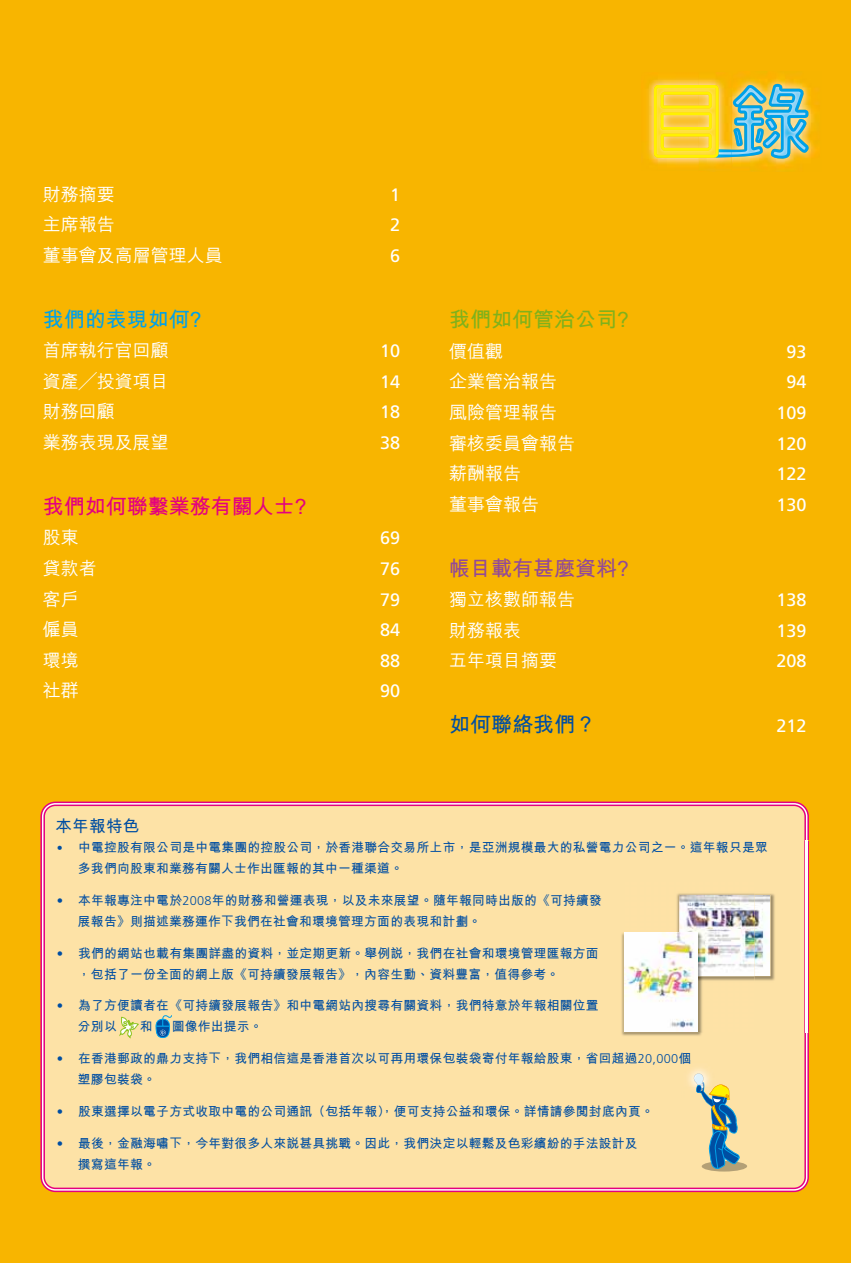
<style>
.page{position:relative;width:851px;height:1263px;background:#fff}
.page>*{position:absolute;margin:0;border:0;box-sizing:border-box;transform-origin:0 0}
.t1{font:21px "M Hei HK Bold B5 pc H";color:#e4007f}
.t2{font:21px "M Hei HK Bold B5 pc H";color:#80b11b}
.t3{font:21px "M Hei HK Bold B5 pc H";color:#924998}
.t4{font:21px "M Hei HK Bold B5 pc H";color:#00a1e9}
.t5{font:21px "M Hei HK Bold B5 pc H";color:#004ea2}
.t6{font:18px "M Hei HK Medium B5 pc H";color:#fff}
.t7{font:18px "Frutiger LT Std";color:#fff}
.t8{font:16.5px "M Hei HK Bold B5 pc H";letter-spacing:.02em;color:#004ea2}
.t9{font:12.75px/21px "M Hei HK Bold B5 pc H";letter-spacing:.02em;color:#004ea2}
.t10{font:700 6.75px "AG Book Rounded";color:#8ec320}
.s1{font-family:"Frutiger LT Std";font-weight:300;font-size:12px}
.s2{font-family:"Frutiger LT Std";font-weight:300}
</style>
<div class="page">
<div style="left:0;top:0;width:850px;height:1263px;background:#f8b500"></div>
<img style="left:647px;top:78px;width:171px;height:88px">
<img style="left:698px;top:78px;width:33px;height:92px">
<svg style="left:653px;top:83px;width:155px;height:76px;background:#9dc18e"></svg>
<img style="left:656px;top:88px;width:59px;height:67px">
<div style="left:42px;top:803px;width:765px;height:388px;background:#fde2a6"></div>
<svg style="left:155px;top:1014px;width:17px;height:24px"></svg>
<img style="left:681px;top:1088px;width:12px;height:10px">
<svg style="left:120px;top:1017px;width:19px;height:21px"></svg>
<img style="left:808px;top:841px;width:1px;height:192px">
<img style="left:623px;top:841px;width:185px;height:192px">
<img style="left:623px;top:841px;width:62px;height:12px">
<svg style="left:690px;top:841px;width:12px;height:12px"></svg>
<img style="left:704px;top:841px;width:36px;height:12px">
<img style="left:742px;top:842px;width:24px;height:10px">
<img style="left:754px;top:895px;width:16px;height:81px">
<div style="left:569px;top:880px;width:185px;height:208px;background:#fde2a6"></div>
<img style="left:569px;top:894px;width:32px;height:12px">
<img style="left:569px;top:947px;width:28px;height:12px">
<img style="left:569px;top:1000px;width:29px;height:11px">
<svg style="left:569px;top:1053px;width:3px;height:11px"></svg>
<img style="left:578px;top:1053px;width:99px;height:12px">
<img style="left:681px;top:1061px;width:35px;height:27px">
<svg style="left:679px;top:1053px;width:11px;height:11px"></svg>
<svg style="left:693px;top:1073px;width:54px;height:99px;background:#b6bc9f"></svg>
<img style="left:623px;top:880px;width:131px;height:153px">
<img style="left:624px;top:932px;width:73px;height:99px">
<h2 class="t6" style="left:43px;top:187px;width:73px">財務摘要</h2>
<h2 class="t7" style="left:390px;top:187px;width:12px">1</h2>
<h2 class="t6" style="left:43px;top:218px;width:73px">主席報告</h2>
<h2 class="t7" style="left:390px;top:217px;width:12px">2</h2>
<h2 class="t6" style="left:43px;top:248px;width:181px">董事會及高層管理人員</h2>
<h2 class="t7" style="left:390px;top:248px;width:12px">6</h2>
<h1 class="t4" style="left:43px;top:311px;width:160px">我們的表現如何?</h1>
<h2 class="t6" style="left:43px;top:344px;width:127px">首席執行官回顧</h2>
<h2 class="t7" style="left:380px;top:343px;width:22px">10</h2>
<h2 class="t6" style="left:43px;top:374px;width:127px">資產╱投資項目</h2>
<h2 class="t7" style="left:380px;top:374px;width:22px">14</h2>
<h2 class="t6" style="left:43px;top:405px;width:73px">財務回顧</h2>
<h2 class="t7" style="left:380px;top:405px;width:22px">18</h2>
<h2 class="t6" style="left:43px;top:436px;width:127px">業務表現及展望</h2>
<h2 class="t7" style="left:380px;top:435px;width:22px">38</h2>
<h1 class="t1" style="left:43px;top:498px;width:265px">我們如何聯繫業務有關人士?</h1>
<h2 class="t6" style="left:43px;top:531px;width:37px">股東</h2>
<h2 class="t7" style="left:380px;top:531px;width:22px">69</h2>
<h2 class="t6" style="left:43px;top:562px;width:55px">貸款者</h2>
<h2 class="t7" style="left:380px;top:561px;width:22px">76</h2>
<h2 class="t6" style="left:43px;top:592px;width:37px">客戶</h2>
<h2 class="t7" style="left:380px;top:592px;width:22px">79</h2>
<h2 class="t6" style="left:43px;top:623px;width:37px">僱員</h2>
<h2 class="t7" style="left:380px;top:622px;width:22px">84</h2>
<h2 class="t6" style="left:43px;top:653px;width:37px">環境</h2>
<h2 class="t7" style="left:380px;top:653px;width:22px">88</h2>
<h2 class="t6" style="left:43px;top:684px;width:37px">社群</h2>
<h2 class="t7" style="left:380px;top:684px;width:22px">90</h2>
<p class="t8" style="left:55px;top:820px;width:85px">本年報特色</p>
<h1 class="t2" style="left:449px;top:311px;width:181px">我們如何管治公司?</h1>
<h2 class="t6" style="left:449px;top:344px;width:55px">價值觀</h2>
<h2 class="t7" style="left:786px;top:344px;width:22px">93</h2>
<h2 class="t6" style="left:449px;top:375px;width:109px">企業管治報告</h2>
<h2 class="t7" style="left:786px;top:374px;width:22px">94</h2>
<h2 class="t6" style="left:449px;top:405px;width:109px">風險管理報告</h2>
<h2 class="t7" style="left:776px;top:405px;width:32px">109</h2>
<h2 class="t6" style="left:449px;top:436px;width:127px">審核委員會報告</h2>
<h2 class="t7" style="left:776px;top:436px;width:32px">120</h2>
<h2 class="t6" style="left:449px;top:467px;width:73px">薪酬報告</h2>
<h2 class="t7" style="left:776px;top:466px;width:32px">122</h2>
<h2 class="t6" style="left:449px;top:497px;width:91px">董事會報告</h2>
<h2 class="t7" style="left:776px;top:497px;width:32px">130</h2>
<h1 class="t3" style="left:449px;top:560px;width:181px">帳目載有甚麼資料?</h1>
<h2 class="t6" style="left:449px;top:593px;width:127px">獨立核數師報告</h2>
<h2 class="t7" style="left:776px;top:592px;width:32px">138</h2>
<h2 class="t6" style="left:449px;top:623px;width:73px">財務報表</h2>
<h2 class="t7" style="left:776px;top:623px;width:32px">139</h2>
<h2 class="t6" style="left:449px;top:654px;width:109px">五年項目摘要</h2>
<h2 class="t7" style="left:776px;top:653px;width:32px">208</h2>
<h1 class="t5" style="left:449px;top:716px;width:148px">如何聯絡我們？</h1>
<h2 class="t7" style="left:776px;top:718px;width:32px">212</h2>
<p class="t9" style="left:78px;top:838px;width:691px;text-indent:-21px"><span class="s1">•</span> 中電控股有限公司是中電集團的控股公司，於香港聯合交易所上市，是亞洲規模最大的私營電力公司之一。這年報只是眾多我們向股東和業務有關人士作出匯報的其中一種渠道。</p>
<p class="t9" style="left:78px;top:891px;width:525px;text-indent:-21px"><span class="s2">•</span> 本年報專注中電於<span class="s2">2008</span>年的財務和營運表現，以及未來展望。隨年報同時出版的《可持續發展報告》則描述業務運作下我們在社會和環境管理方面的表現和計劃。</p>
<p class="t9" style="left:78px;top:944px;width:522px;text-indent:-21px"><span class="s2">•</span> 我們的網站也載有集團詳盡的資料，並定期更新。舉例說，我們在社會和環境管理匯報方面，包括了一份全面的網上版《可持續發展報告》，內容生動、資料豐富，值得參考。</p>
<p class="t9" style="left:78px;top:997px;width:522px;text-indent:-21px"><span class="s2">•</span> 為了方便讀者在《可持續發展報告》和中電網站內搜尋有關資料，我們特意於年報相關位置分別以</p>
<p class="t9" style="left:140px;top:1018px;width:14px">和</p>
<p class="t9" style="left:172px;top:1018px;width:92px">圖像作出提示。</p>
<p class="t9" style="left:78px;top:1050px;width:614px;text-indent:-21px"><span class="s2">•</span> 在香港郵政的鼎力支持下，我們相信這是香港首次以可再用環保包裝袋寄付年報給股東，省回超過<span class="s2">20,000</span>個塑膠包裝袋。</p>
<p class="t9" style="left:57px;top:1103px;width:598px"><span class="s2">•</span> 股東選擇以電子方式收取中電的公司通訊（包括年報），便可支持公益和環保。詳情請參閱封底內頁。</p>
<p class="t9" style="left:78px;top:1135px;width:561px;text-indent:-21px"><span class="s2">•</span> 最後，金融海嘯下，今年對很多人來說甚具挑戰。因此，我們決定以輕鬆及色彩繽紛的手法設計及撰寫這年報。</p>
<p class="t10" style="left:123px;top:1021px;width:13px">S <sub>R</sub></p>
</div>
